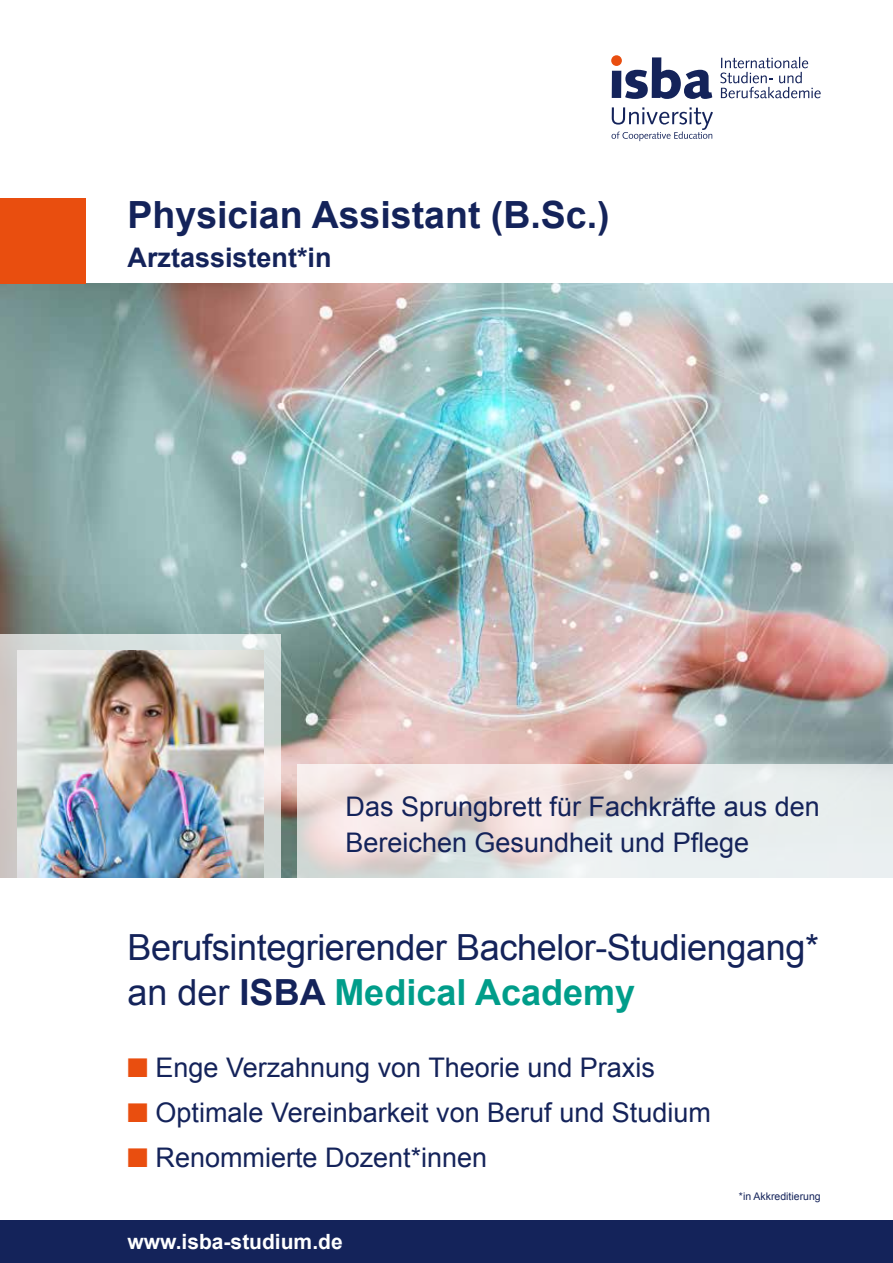
<style>
.page{position:relative;width:893px;height:1263px;background:#fff}
.page>*{position:absolute;margin:0;border:0;box-sizing:border-box;transform-origin:0 0}
.t1{font:700 37.5px "Arial";color:#14235a}
.t2{font:36px/45px "Arial";letter-spacing:-.01em;color:#14235a}
.t3{font:27px/36px "Arial";color:#14235a}
.t4{font:700 27px "Arial";color:#14235a}
.t5{font:700 21px "Arial";color:#fff}
.t6{font:10.5px "Arial";color:#14235a}
.s1{font-weight:700}
.s2{font-weight:700;color:#009d8a}
.s3{color:#e94e0f}
</style>
<div class="page">
<img style="left:0;top:284px;width:893px;height:593px">
<div style="left:0;top:1220px;width:893px;height:43px;background:#14235a"></div>
<div style="left:0;top:199px;width:85px;height:85px;background:#e94e0f"></div>
<svg style="left:298px;top:764px;width:595px;height:114px;background:#e8e5e4"></svg>
<svg style="left:0;top:634px;width:281px;height:244px;background:#d3d5d3"></svg>
<img style="left:17px;top:651px;width:247px;height:226px">
<svg style="left:625px;top:57px;width:87px;height:42px"></svg>
<div style="left:612px;top:71px;width:9px;height:27px;background:#14235a"></div>
<svg style="left:720px;top:57px;width:101px;height:41px"></svg>
<svg style="left:611px;top:107px;width:102px;height:34px"></svg>
<div style="left:611px;top:55px;width:11px;height:11px;background:#e94e0f;border-radius:50%"></div>
<h1 class="t1" style="left:128px;top:190px;width:484px">Physician Assistant (B.Sc.)</h1>
<p class="t4" style="left:128px;top:239px;width:206px">Arztassistent*in</p>
<p class="t3" style="left:345px;top:789px;width:476px">Das Sprungbrett für Fachkräfte aus den<br>Bereichen Gesundheit und Pflege</p>
<h2 class="t2" style="left:128px;top:925px;width:693px">Berufsintegrierender Bachelor-Studiengang* an der <span class="s1">ISBA</span> <span class="s2">Medical Academy</span></h2>
<p class="t3" style="left:128px;top:1050px;width:529px"><span class="s3">■</span> Enge Verzahnung von Theorie und Praxis</p>
<p class="t3" style="left:128px;top:1095px;width:585px"><span class="s3">■</span> Optimale Vereinbarkeit von Beruf und Studium</p>
<p class="t3" style="left:128px;top:1140px;width:361px"><span class="s3">■</span> Renommierte Dozent*innen</p>
<p class="t5" style="left:128px;top:1227px;width:217px">www.isba-studium.de</p>
<p class="t6" style="left:739px;top:1190px;width:83px">*in Akkreditierung</p>
</div>
